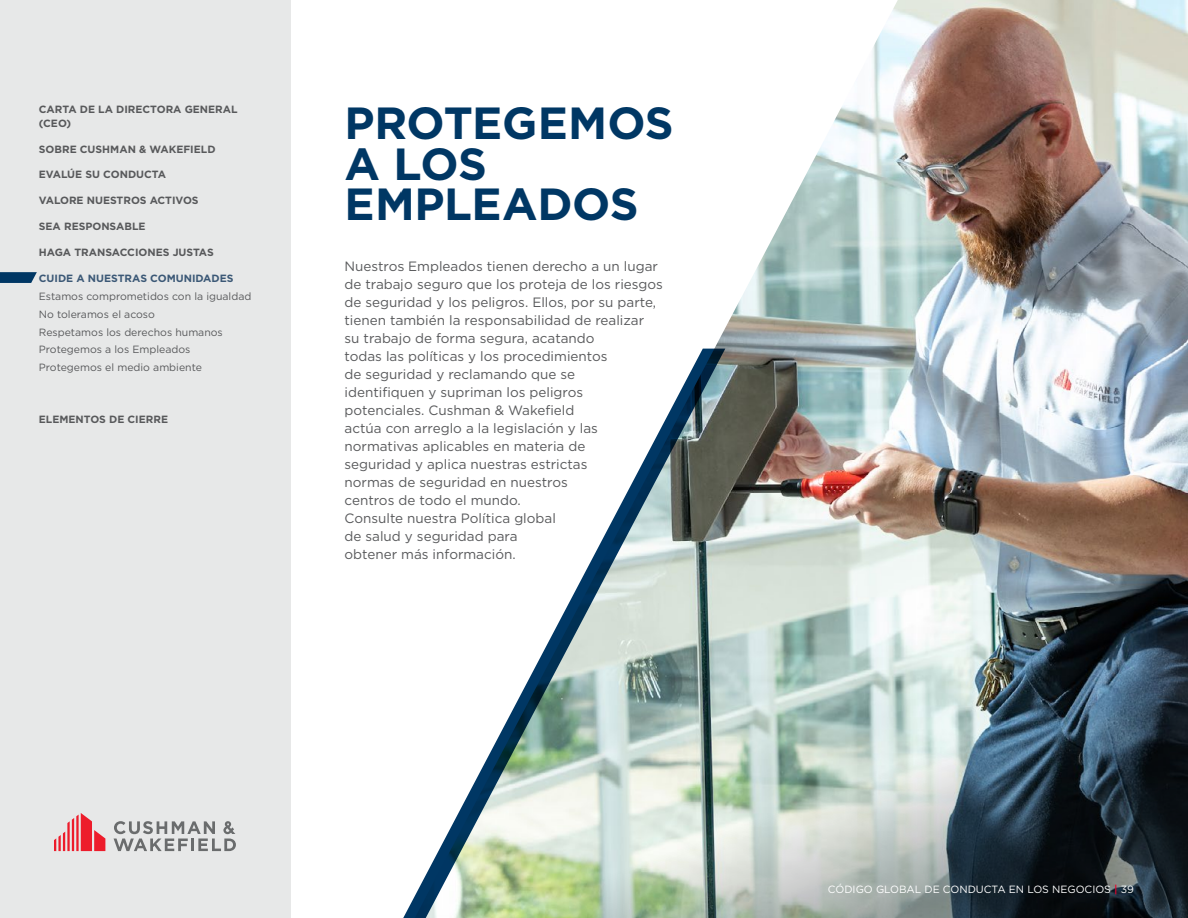
<style>
.page{position:relative;width:1188px;height:918px;background:#fff}
.page>*{position:absolute;margin:0;border:0;box-sizing:border-box;transform-origin:0 0}
.t1{font:700 45px/40.5px "Gotham";letter-spacing:-.005em;color:#003764}
.t2{font:13.5px/18px "Gotham";color:#58595b}
.t3{font:700 10.5px/13.5px "Gotham";color:#58595b}
.t4{font:10.5px/17.9px "Gotham";color:#58595b}
.t5{font:10.5px "Gotham";color:#fff}
.t6{font:700 10.5px "Gotham";color:#3b5876}
.s1{font-weight:500;color:#ea002a}
</style>
<div class="page">
<img style="left:720px;top:0;width:468px;height:918px">
<svg style="left:403px;top:338px;width:341px;height:580px"></svg>
<div style="left:0;top:0;width:291px;height:918px;background:#e7e8e8"></div>
<svg style="left:0;top:272px;width:37px;height:11px"></svg>
<svg style="left:54px;top:813px;width:51px;height:38px"></svg>
<svg style="left:114px;top:821px;width:122px;height:30px"></svg>
<p class="t3" style="left:39px;top:103px;width:200px">CARTA DE LA DIRECTORA GENERAL (CEO)</p>
<p class="t3" style="left:39px;top:142px;width:178px">SOBRE CUSHMAN &amp; WAKEFIELD</p>
<p class="t3" style="left:39px;top:168px;width:129px">EVALÚE SU CONDUCTA</p>
<p class="t3" style="left:39px;top:194px;width:161px">VALORE NUESTROS ACTIVOS</p>
<p class="t3" style="left:39px;top:220px;width:108px">SEA RESPONSABLE</p>
<p class="t3" style="left:39px;top:246px;width:176px">HAGA TRANSACCIONES JUSTAS</p>
<p class="t6" style="left:39px;top:272px;width:196px">CUIDE A NUESTRAS COMUNIDADES</p>
<p class="t4" style="left:39px;top:287px;width:214px">Estamos comprometidos con la igualdad<br>No toleramos el acoso<br>Respetamos los derechos humanos<br>Protegemos a los Empleados<br>Protegemos el medio ambiente</p>
<p class="t3" style="left:39px;top:413px;width:131px">ELEMENTOS DE CIERRE</p>
<h1 class="t1" style="left:345px;top:103px;width:331px">PROTEGEMOS<br>A LOS<br>EMPLEADOS</h1>
<p class="t2" style="left:345px;top:257px;width:320px">Nuestros Empleados tienen derecho a un lugar de trabajo seguro que los proteja de los riesgos de seguridad y los peligros. Ellos, por su parte, tienen también la responsabilidad de realizar<br>su trabajo de forma segura, acatando<br>todas las políticas y los procedimientos<br>de seguridad y reclamando que se<br>identifiquen y supriman los peligros potenciales. Cushman &amp; Wakefield<br>actúa con arreglo a la legislación y las normativas aplicables en materia de<br>seguridad y aplica nuestras estrictas<br>normas de seguridad en nuestros<br>centros de todo el mundo.<br>Consulte nuestra Política global<br>de salud y seguridad para<br>obtener más información.</p>
<p class="t5" style="left:828px;top:882px;width:308px">CÓDIGO GLOBAL DE CONDUCTA EN LOS NEGOCIOS <span class="s1">|</span> 39</p>
</div>
